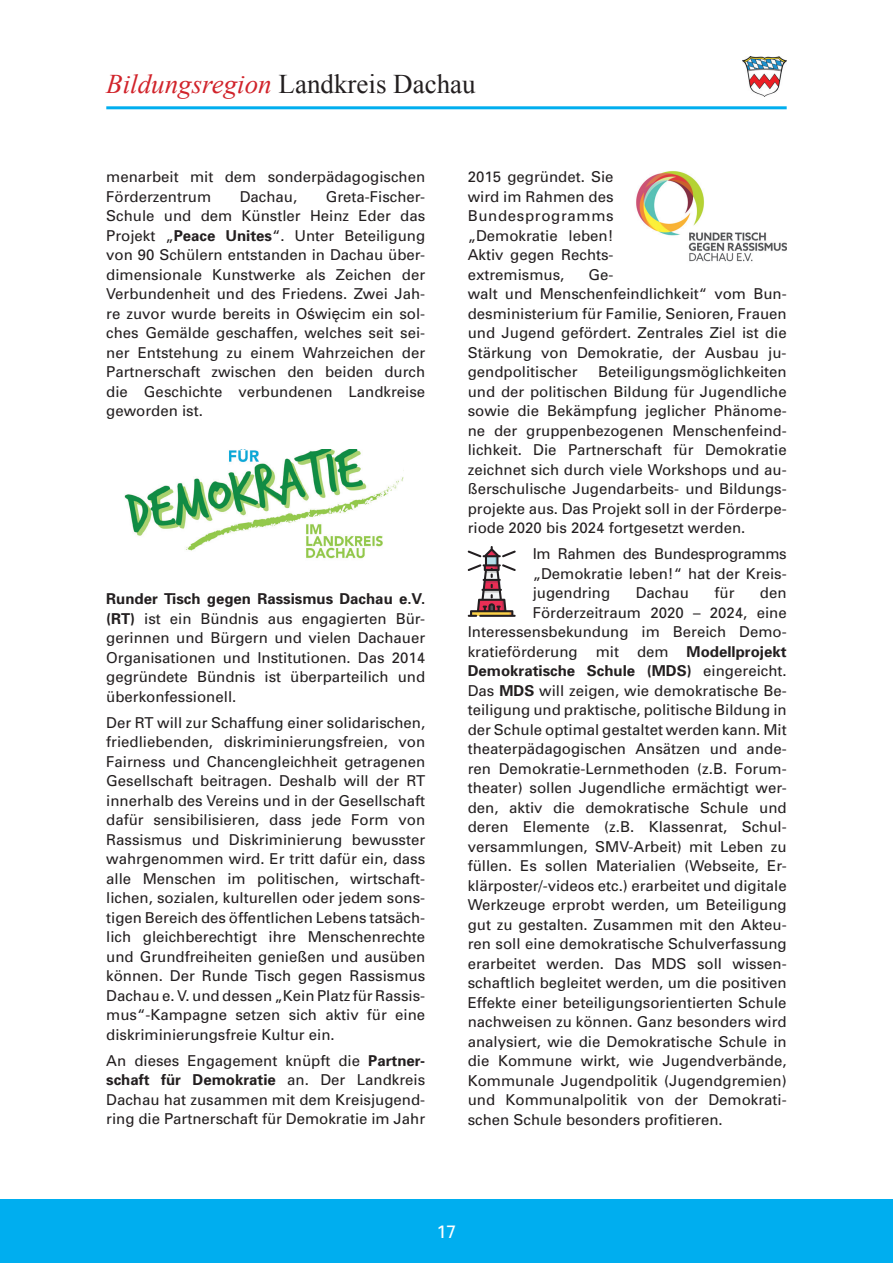
<style>
.page{position:relative;width:893px;height:1263px;background:#fff}
.page>*{position:absolute;margin:0;border:0;box-sizing:border-box;transform-origin:0 0}
.t1{font:27px "Times New Roman";color:#231f20}
.t2{font:18px "Univers";color:#fff}
.t3{font:15px/19.5px "Univers";color:#231f20;text-align:justify}
.t4{font:700 15px "Univers";color:#231f20}
.s1{font-style:italic;color:#d1232a}
.s2{font-weight:700}
.s3{font-family:"Arial"}
.s4{font-weight:400}
</style>
<div class="page">
<div style="left:0;top:1199px;width:893px;height:64px;background:#00aeef"></div>
<hr style="left:106px;top:106px;width:681px;height:3px;background:#00aeef">
<img style="left:742px;top:56px;width:45px;height:41px">
<img style="left:124px;top:449px;width:280px;height:110px">
<img style="left:636px;top:171px;width:151px;height:91px">
<svg style="left:468px;top:546px;width:48px;height:71px"></svg>
<h1 class="t1" style="left:106px;top:66px;width:371px"><span class="s1">Bildungsregion</span> Landkreis Dachau</h1>
<p class="t3" style="left:106px;top:167px;width:320px">menarbeit mit dem sonderpädagogischen<br>Förderzentrum</p>
<p class="t3" style="left:106px;top:186px;width:320px;text-indent:219px">Greta-Fischer-Schule und dem Künstler Heinz Eder das Projekt „<span class="s2">Peace Unites</span>“. Unter Beteiligung von 90 Schülern entstanden in Dachau über&shy;dimensionale Kunstwerke als Zeichen der Verbundenheit und des Friedens. Zwei Jah&shy;re zuvor wurde bereits in O<span class="s3">ś</span>wi<span class="s3">ę</span>cim ein sol&shy;ches Gemälde geschaffen, welches seit sei&shy;ner Entstehung zu einem Wahrzeichen der Partnerschaft zwischen den beiden durch die Geschichte verbundenen Landkreise geworden ist.</p>
<p class="t3" style="left:240px;top:186px;width:59px">Dachau,</p>
<p class="t3" style="left:106px;top:589px;width:320px"><span class="s2">Runder Tisch gegen Rassismus Dachau e.V. (RT)</span> ist ein Bündnis aus engagierten Bür&shy;gerinnen und Bürgern und vielen Dachauer Organisationen und Institutionen. Das 2014 gegründete Bündnis ist überparteilich und überkonfessionell.</p>
<p class="t3" style="left:106px;top:712px;width:320px">Der RT will zur Schaffung einer solidarischen, friedliebenden, diskriminierungsfreien, von Fairness und Chancengleichheit getragenen Gesellschaft beitragen. Deshalb will der RT innerhalb des Vereins und in der Gesellschaft dafür sensibilisieren, dass jede Form von Rassismus und Diskriminierung bewusster wahrgenommen wird. Er tritt dafür ein, dass alle Menschen im politischen, wirtschaft&shy;lichen, sozialen, kulturellen oder jedem sons&shy;tigen Bereich des öffentlichen Lebens tatsäch&shy;lich gleichberechtigt ihre Menschenrechte und Grundfreiheiten genießen und ausüben können. Der Runde Tisch gegen Rassismus Dachau e. V. und dessen „Kein Platz für Rassis&shy;mus“-Kampagne setzen sich aktiv für eine diskriminierungsfreie Kultur ein.</p>
<p class="t3" style="left:106px;top:1050px;width:320px">An dieses Engagement knüpft die <span class="s2">Partner&shy;schaft für Demokratie</span> an. Der Landkreis Dachau hat zusammen mit dem Kreisjugend&shy;ring die Partnerschaft für Demokratie im Jahr</p>
<p class="t3" style="left:468px;top:167px;width:147px">2015 gegründet. Sie wird im Rahmen des Bundesprogramms „Demokratie leben!<br>Aktiv gegen Rechts&shy;extremismus,</p>
<p class="t3" style="left:468px;top:264px;width:320px;text-align:left;text-indent:121px">Ge-<br>walt und Menschenfeindlichkeit“ vom Bun&shy;desministerium für Familie, Senioren, Frauen und Jugend gefördert. Zentrales Ziel ist die<br>Stärkung von Demokratie, der Ausbau ju&shy;gendpolitischer</p>
<p class="t3" style="left:468px;top:362px;width:320px;text-indent:131px">Beteiligungsmöglichkeiten und der politischen Bildung für Jugendliche sowie die Bekämpfung jeglicher Phänome&shy;ne der gruppenbezogenen Menschenfeind&shy;lichkeit. Die Partnerschaft für Demokratie zeichnet sich durch viele Workshops und au&shy;ßerschulische Jugendarbeits- und Bildungs&shy;projekte aus. Das Projekt soll in der Förderpe&shy;riode 2020 bis 2024 fortgesetzt werden.</p>
<p class="t3" style="left:533px;top:544px;width:255px">Im Rahmen des Bundesprogramms „Demokratie leben!“ hat der Kreis&shy;jugendring</p>
<p class="t3" style="left:636px;top:583px;width:55px">Dachau</p>
<p class="t3" style="left:714px;top:583px;width:21px">für</p>
<p class="t3" style="left:760px;top:583px;width:28px">den</p>
<p class="t3" style="left:533px;top:602px;width:255px">Förderzeitraum 2020 – 2024, eine</p>
<p class="t3" style="left:468px;top:622px;width:320px">Interessensbekundung im Bereich Demo-</p>
<p class="t3" style="left:468px;top:641px;width:320px">kratieförderung mit dem <span class="s2">Modellprojekt</span></p>
<p class="t4" style="left:468px;top:661px;width:320px">Demokratische Schule (MDS) <span class="s4">eingereicht.</span></p>
<p class="t3" style="left:468px;top:680px;width:320px">Das <span class="s2">MDS</span> will zeigen, wie demokratische Be-</p>
<p class="t3" style="left:468px;top:700px;width:320px">teiligung und praktische, politische Bildung in</p>
<p class="t3" style="left:468px;top:719px;width:320px">der Schule optimal gestaltet werden kann. Mit</p>
<p class="t3" style="left:468px;top:739px;width:320px">theaterpädagogischen Ansätzen und ande-</p>
<p class="t3" style="left:468px;top:758px;width:320px">ren Demokratie-Lernmethoden (z.B. Forum-</p>
<p class="t3" style="left:468px;top:778px;width:320px">theater) sollen Jugendliche ermächtigt wer-</p>
<p class="t3" style="left:468px;top:797px;width:320px">den, aktiv die demokratische Schule und</p>
<p class="t3" style="left:468px;top:817px;width:320px">deren Elemente (z.B. Klassenrat, Schul-</p>
<p class="t3" style="left:468px;top:836px;width:320px">versammlungen, SMV-Arbeit) mit Leben zu</p>
<p class="t3" style="left:468px;top:856px;width:320px">füllen. Es sollen Materialien (Webseite, Er-</p>
<p class="t3" style="left:468px;top:875px;width:320px">klärposter/-videos etc.) erarbeitet und digitale</p>
<p class="t3" style="left:468px;top:895px;width:320px">Werkzeuge erprobt werden, um Beteiligung</p>
<p class="t3" style="left:468px;top:914px;width:320px">gut zu gestalten. Zusammen mit den Akteu-</p>
<p class="t3" style="left:468px;top:934px;width:320px">ren soll eine demokratische Schulverfassung</p>
<p class="t3" style="left:468px;top:953px;width:320px">erarbeitet werden. Das MDS soll wissen-</p>
<p class="t3" style="left:468px;top:973px;width:320px">schaftlich begleitet werden, um die positiven</p>
<p class="t3" style="left:468px;top:992px;width:320px">Effekte einer beteiligungsorientierten Schule</p>
<p class="t3" style="left:468px;top:1012px;width:320px">nachweisen zu können. Ganz besonders wird</p>
<p class="t3" style="left:468px;top:1031px;width:320px">analysiert, wie die Demokratische Schule in</p>
<p class="t3" style="left:468px;top:1051px;width:320px">die Kommune wirkt, wie Jugendverbände,</p>
<p class="t3" style="left:468px;top:1070px;width:320px">Kommunale Jugendpolitik (Jugendgremien)</p>
<p class="t3" style="left:468px;top:1090px;width:320px">und Kommunalpolitik von der Demokrati-</p>
<p class="t3" style="left:468px;top:1109px;width:257px">schen Schule besonders profitieren.</p>
<p class="t2" style="left:436px;top:1221px;width:22px">17</p>
</div>
